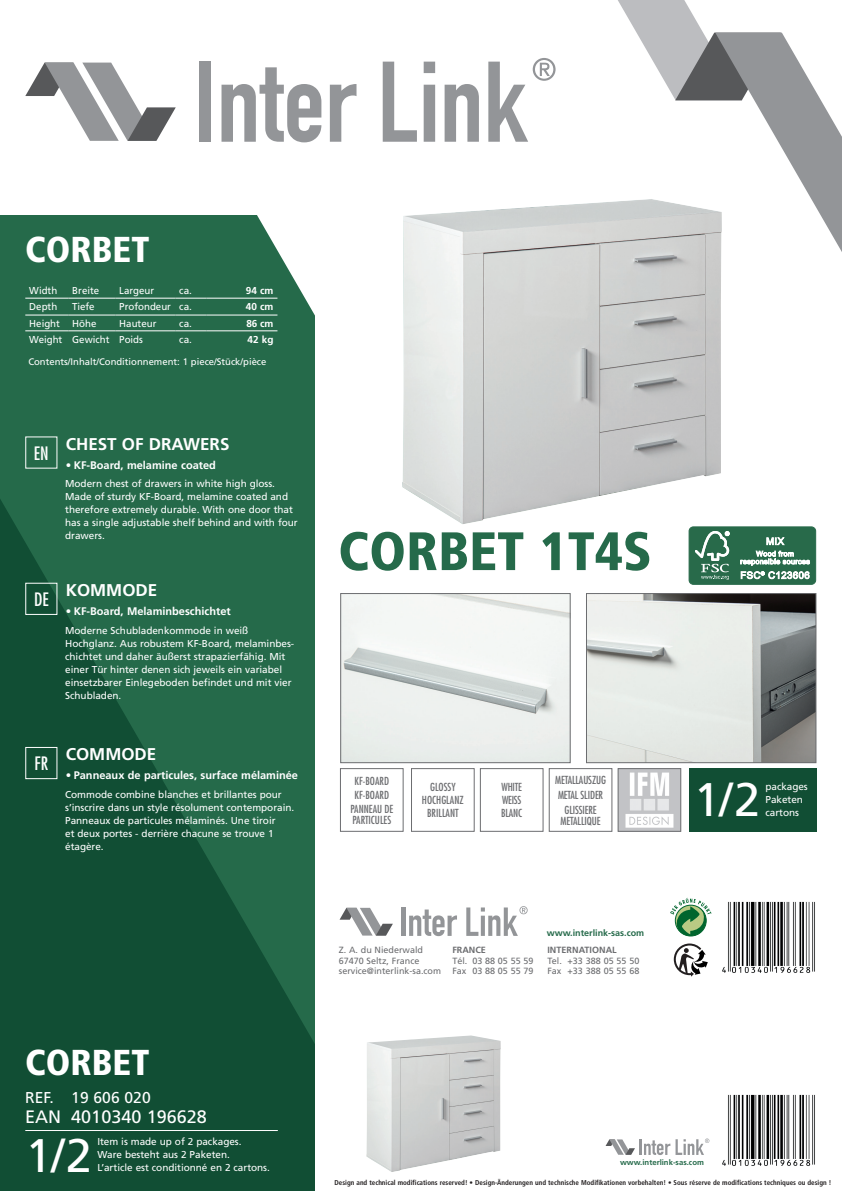
<style>
.page{position:relative;width:842px;height:1191px;background:#fff}
.page>*{position:absolute;margin:0;border:0;box-sizing:border-box;transform-origin:0 0}
.t1{font:900 condensed 54px "Frutiger";color:#256a4a}
.t2{font:47.1px "Frutiger";color:#fff}
.t3{font:900 condensed 36px "Frutiger";color:#fff}
.t4{font:18px "Frutiger";color:#fff}
.t5{font:condensed 18px "Futura";color:#fff}
.t6{font:700 17px "Frutiger";color:#fff}
.t7{font:15.7px "Frutiger";color:#fff}
.t8{font:700 11px "Frutiger";color:#fff}
.t9{font:condensed 10.8px/13px "Futura";letter-spacing:-.01em;color:#6c6d70;text-align:center}
.t10{font:10px/13px "Frutiger";letter-spacing:-.005em;color:#fff}
.t11{font:700 10px "Frutiger";color:#fff}
.t12{font:9.5px "Frutiger";color:#fff}
.t13{font:9px/10.8px "Frutiger";color:#6c6d70}
.t14{font:700 9px "Frutiger";color:#256a4a}
.t15{font:700 9px "Frutiger";letter-spacing:.005em;color:#6c6d70}
.t16{font:700 7.7px "Frutiger";color:#256a4a}
.t17{font:700 condensed 7px "Frutiger";color:#231f20}
</style>
<div class="page">
<div style="left:0;top:215px;width:315px;height:976px;background:#256a4a"></div>
<svg style="left:0;top:499px;width:315px;height:692px;fill:#114e34"></svg>
<svg style="left:25px;top:63px;width:151px;height:78px"></svg>
<div style="left:200px;top:62px;width:11px;height:80px;background:#939598"></div>
<svg style="left:221px;top:67px;width:100px;height:75px"></svg>
<svg style="left:330px;top:84px;width:26px;height:58px"></svg>
<svg style="left:383px;top:62px;width:34px;height:80px"></svg>
<svg style="left:424px;top:62px;width:11px;height:80px"></svg>
<svg style="left:445px;top:84px;width:34px;height:58px"></svg>
<svg style="left:488px;top:0;width:354px;height:252px"></svg>
<svg style="left:605px;top:1138px;width:104px;height:17px"></svg>
<svg style="left:340px;top:907px;width:53px;height:28px"></svg>
<hr style="left:401px;top:907px;width:4px;height:29px;background:#939598">
<svg style="left:409px;top:909px;width:48px;height:27px"></svg>
<svg style="left:466px;top:906px;width:62px;height:30px"></svg>
<svg style="left:241px;top:215px;width:59px;height:117px"></svg>
<svg style="left:674px;top:943px;width:34px;height:33px"></svg>
<svg style="left:670px;top:897px;width:41px;height:39px"></svg>
<img style="left:722px;top:901px;width:93px;height:72px">
<hr style="left:25px;top:298px;width:43px;height:1px;background:#fff">
<hr style="left:68px;top:298px;width:47px;height:1px;background:#fff">
<hr style="left:115px;top:298px;width:60px;height:1px;background:#fff">
<hr style="left:175px;top:298px;width:32px;height:1px;background:#fff">
<hr style="left:207px;top:298px;width:70px;height:1px;background:#fff">
<hr style="left:25px;top:315px;width:43px;height:1px;background:#fff">
<hr style="left:68px;top:315px;width:47px;height:1px;background:#fff">
<hr style="left:115px;top:315px;width:60px;height:1px;background:#fff">
<hr style="left:175px;top:315px;width:32px;height:1px;background:#fff">
<hr style="left:207px;top:315px;width:70px;height:1px;background:#fff">
<hr style="left:25px;top:330px;width:43px;height:1px;background:#fff">
<hr style="left:68px;top:330px;width:47px;height:1px;background:#fff">
<hr style="left:115px;top:330px;width:60px;height:1px;background:#fff">
<hr style="left:175px;top:330px;width:32px;height:1px;background:#fff">
<hr style="left:207px;top:330px;width:70px;height:1px;background:#fff">
<img style="left:722px;top:1094px;width:93px;height:72px">
<hr style="left:25px;top:1130px;width:253px;height:1px;background:#fff">
<div style="left:689px;top:768px;width:127px;height:63px;background:#114e34"></div>
<div style="left:411px;top:768px;width:63px;height:63px;border:1px solid #6c6d70"></div>
<div style="left:480px;top:768px;width:63px;height:63px;border:1px solid #6c6d70"></div>
<img style="left:620px;top:770px;width:59px;height:59px">
<div style="left:618px;top:768px;width:63px;height:63px;border:1px solid #6c6d70"></div>
<div style="left:340px;top:768px;width:63px;height:63px;border:1px solid #6c6d70"></div>
<div style="left:549px;top:768px;width:63px;height:63px;border:1px solid #6c6d70"></div>
<img style="left:588px;top:595px;width:226px;height:166px">
<div style="left:586px;top:593px;width:230px;height:170px;border:1px solid #6c6d70"></div>
<img style="left:342px;top:595px;width:227px;height:166px">
<div style="left:340px;top:593px;width:231px;height:170px;border:1px solid #6c6d70"></div>
<div style="left:301px;top:165px;width:520px;height:419px;background:#fff"></div>
<img style="left:402px;top:199px;width:320px;height:325px">
<div style="left:689px;top:527px;width:127px;height:57px;background:#286a4a;border-radius:4px"></div>
<div style="left:689px;top:526px;width:127px;height:58px;border:1px solid #286a4a;border-radius:4px"></div>
<svg style="left:695px;top:531px;width:34px;height:49px"></svg>
<svg style="left:740px;top:537px;width:70px;height:42px"></svg>
<div style="left:26px;top:747px;width:31px;height:32px;border:1px solid #fff"></div>
<img style="left:366px;top:1035px;width:135px;height:137px">
<h3 class="t3" style="left:25px;top:227px;width:126px">CORBET</h3>
<p class="t10" style="left:29px;top:284px;width:30px">Width</p>
<p class="t10" style="left:72px;top:284px;width:28px">Breite</p>
<p class="t10" style="left:119px;top:284px;width:37px">Largeur</p>
<p class="t10" style="left:179px;top:284px;width:14px">ca.</p>
<p class="t11" style="left:246px;top:285px;width:29px">94 cm</p>
<p class="t10" style="left:29px;top:300px;width:30px">Depth</p>
<p class="t10" style="left:72px;top:300px;width:24px">Tiefe</p>
<p class="t10" style="left:119px;top:300px;width:74px">Profondeur ca.</p>
<p class="t11" style="left:246px;top:300px;width:29px">40 cm</p>
<p class="t10" style="left:29px;top:317px;width:69px">Height Höhe</p>
<p class="t10" style="left:119px;top:317px;width:39px">Hauteur</p>
<p class="t10" style="left:179px;top:317px;width:14px">ca.</p>
<p class="t11" style="left:247px;top:317px;width:28px">86 cm</p>
<p class="t10" style="left:29px;top:332px;width:115px">Weight Gewicht Poids</p>
<p class="t10" style="left:179px;top:332px;width:14px">ca.</p>
<p class="t11" style="left:248px;top:333px;width:27px">42 kg</p>
<p class="t12" style="left:28px;top:356px;width:240px">Contents/Inhalt/Conditionnement: 1 piece/Stück/pièce</p>
<h3 class="t5" style="left:34px;top:442px;width:16px">EN</h3>
<h3 class="t6" style="left:66px;top:434px;width:165px">CHEST OF DRAWERS</h3>
<p class="t8" style="left:66px;top:458px;width:152px">• KF-Board, melamine coated</p>
<p class="t10" style="left:65px;top:477px;width:234px">Modern chest of drawers in white high gloss.<br>Made of sturdy KF-Board, melamine coated and therefore extremely durable. With one door that has a single adjustable shelf behind and with four drawers.</p>
<h3 class="t5" style="left:34px;top:588px;width:16px">DE</h3>
<h3 class="t6" style="left:66px;top:580px;width:93px">KOMMODE</h3>
<p class="t8" style="left:66px;top:604px;width:167px">• KF-Board, Melaminbeschichtet</p>
<p class="t10" style="left:65px;top:623px;width:230px">Moderne Schubladenkommode in weiß Hochglanz. Aus robustem KF-Board, melaminbes&shy;chichtet und daher äußerst strapazierfähig. Mit einer Tür hinter denen sich jeweils ein variabel einsetzbarer Einlegeboden befindet und mit vier Schubladen.</p>
<h3 class="t5" style="left:35px;top:752px;width:15px">FR</h3>
<h3 class="t6" style="left:66px;top:744px;width:92px">COMMODE</h3>
<p class="t8" style="left:66px;top:769px;width:234px">• Panneaux de particules, surface mélaminée</p>
<p class="t10" style="left:65px;top:787px;width:231px">Commode combine blanches et brillantes pour s’inscrire dans un style résolument contemporain.<br>Panneaux de particules mélaminés. Une tiroir<br>et deux portes - derrière chacune se trouve 1 étagère.</p>
<h3 class="t3" style="left:25px;top:1041px;width:126px">CORBET</h3>
<h3 class="t7" style="left:25px;top:1087px;width:127px">REF. 19 606 020</h3>
<h3 class="t4" style="left:25px;top:1105px;width:183px">EAN 4010340 196628</h3>
<h2 class="t2" style="left:26px;top:1127px;width:68px">1/2</h2>
<p class="t10" style="left:97px;top:1135px;width:174px">Item is made up of 2 packages.<br>Ware besteht aus 2 Paketen.<br>L’article est conditionné en 2 cartons.</p>
<h1 class="t1" style="left:338px;top:519px;width:315px">CORBET 1T4S</h1>
<p class="t9" style="left:350px;top:773px;width:44px;line-height:14.4px">KF-BOARD<br>KF-BOARD<br>PANNEAU DE</p>
<p class="t9" style="left:352px;top:813px;width:40px">PARTICULES</p>
<p class="t9" style="left:422px;top:780px;width:43px">GLOSSY<br>HOCHGLANZ<br>BRILLANT</p>
<p class="t9" style="left:501px;top:780px;width:22px;text-align:justify">WHITE WEISS BLANC</p>
<p class="t9" style="left:555px;top:772px;width:53px;line-height:15px">METALLAUSZUG<br>METAL SLIDER<br>GLISSIERE</p>
<p class="t9" style="left:561px;top:814px;width:41px">METALLIQUE</p>
<h2 class="t2" style="left:694px;top:772px;width:68px">1/2</h2>
<p class="t10" style="left:765px;top:779px;width:44px">packages<br>Paketen cartons</p>
<p class="t14" style="left:547px;top:928px;width:99px">www.interlink-sas.com</p>
<p class="t13" style="left:339px;top:944px;width:104px">Z. A. du Niederwald<br>67470 Seltz, France service@interlink-sa.com</p>
<p class="t15" style="left:452px;top:944px;width:35px">FRANCE</p>
<p class="t13" style="left:452px;top:955px;width:83px">Tél. 03 88 05 55 59<br>Fax 03 88 05 55 79</p>
<p class="t15" style="left:547px;top:944px;width:71px">INTERNATIONAL</p>
<p class="t13" style="left:547px;top:955px;width:94px">Tel. +33 388 05 55 50<br>Fax +33 388 05 55 68</p>
<p class="t16" style="left:620px;top:1158px;width:85px">www.interlink-sas.com</p>
<p class="t17" style="left:334px;top:1178px;width:498px">Design and technical modifications reserved! • Design-Änderungen und technische Modifikationen vorbehalten! • Sous réserve de modifications techniques ou design !</p>
</div>
